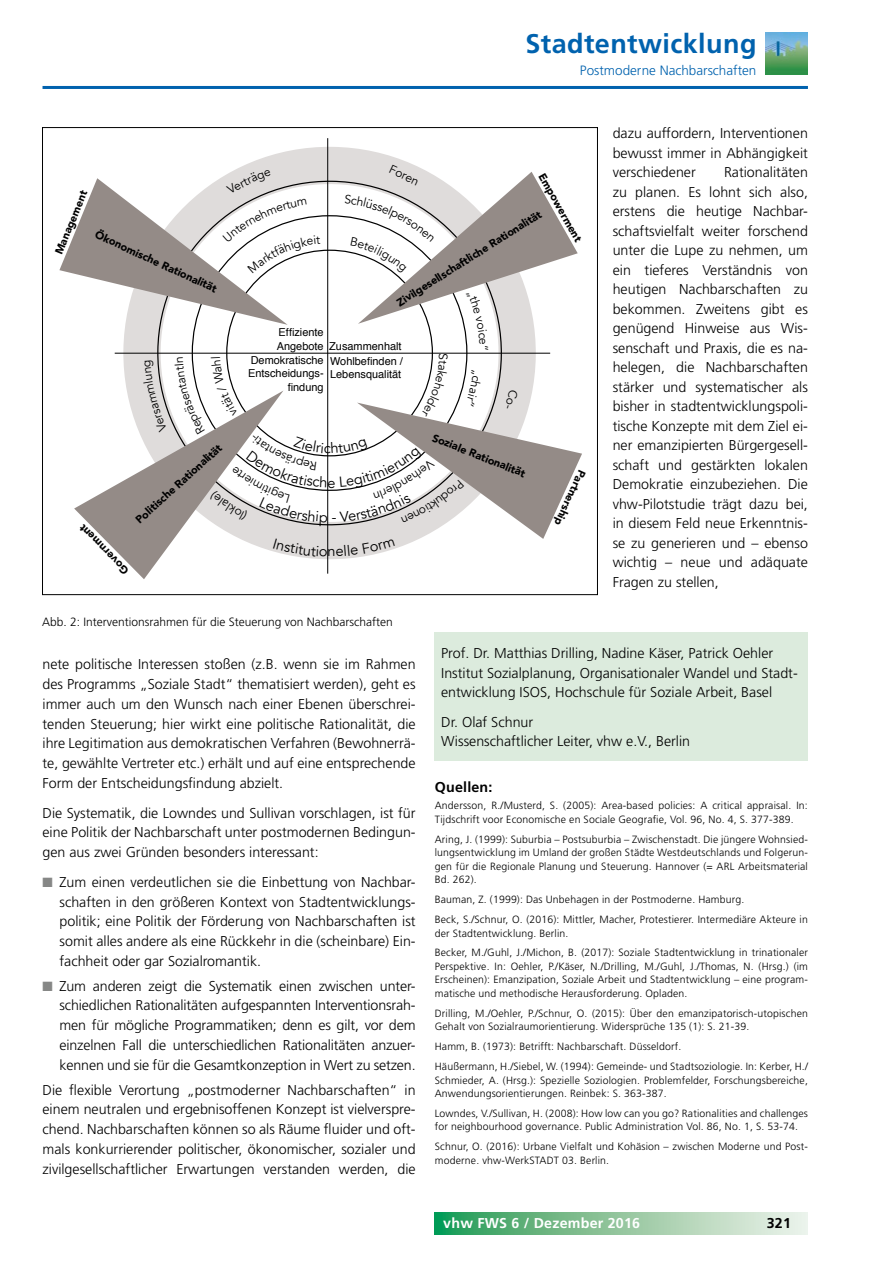
<style>
.page{position:relative;width:893px;height:1263px;background:#fff}
.page>*{position:absolute;margin:0;border:0;box-sizing:border-box;transform-origin:0 0}
.t1{font:700 27px "Frutiger LT";letter-spacing:.015em;color:#0062ae}
.t2{font:14.55px "Avenir";color:#000}
.t3{font:300 14.25px/19.5px "Frutiger LT";color:#000;text-align:justify}
.t4{font:700 14.25px "Frutiger LT";letter-spacing:.015em;color:#fff}
.t5{font:700 14.25px "Frutiger LT";letter-spacing:.015em;color:#000}
.t6{font:300 13.5px "Frutiger LT";color:#0062ae}
.t7{font:12.15px "Avenir";color:#000}
.t8{font:300 12px "Frutiger CE";color:#000}
.t9{font:900 10.95px "Avenir";color:#000}
.t10{font:10.95px/13.2px "Helvetica";color:#000}
.t11{font:300 10.5px/13.5px "Frutiger LT";letter-spacing:.015em;color:#000}
.s1{color:#868786}
</style>
<div class="page">
<hr style="left:43px;top:86px;width:765px;height:3px;background:#0062ae">
<svg style="left:435px;top:1213px;width:373px;height:21px;background:#8ec69f"></svg>
<img style="left:766px;top:32px;width:42px;height:43px">
<div style="left:435px;top:632px;width:373px;height:129px;background:#dcebdd"></div>
<svg style="left:255px;top:145px;width:149px;height:16px;fill:#dfdcdb"></svg>
<svg style="left:235px;top:161px;width:189px;height:9px;background:#e1dfde"></svg>
<hr style="left:327px;top:138px;width:1px;height:436px;background:#000">
<svg style="left:59px;top:170px;width:523px;height:409px"></svg>
<p class="t9" style="left:50px;top:250px;width:70px;rotate:-68deg">Management</p>
<p class="t9" style="left:100px;top:225px;width:134px;rotate:25deg">Ökonomische Rationalität</p>
<p class="t9" style="left:131px;top:514px;width:114px;rotate:-42deg">Politische Rationalität</p>
<p class="t9" style="left:120px;top:579px;width:67px;rotate:-135deg">Gover mn ent</p>
<h1 class="t1" style="left:525px;top:28px;width:233px">Stadtentwicklung</h1>
<p class="t6" style="left:580px;top:62px;width:178px">Postmoderne Nachbarschaften</p>
<p class="t7" style="left:393px;top:162px;width:33px;rotate:25deg">Foren</p>
<p class="t9" style="left:550px;top:169px;width:78px;rotate:61deg">Empowerment</p>
<p class="t9" style="left:392px;top:295px;width:171px;rotate:-32deg">Zivilgesellschaftliche Rationalität</p>
<p class="t10" style="left:277px;top:326px;width:48px">Effiziente<br>Angebote</p>
<p class="t10" style="left:329px;top:340px;width:74px">Zusammenhalt</p>
<p class="t10" style="left:248px;top:354px;width:77px;text-align:right">Demokratische<br>Entscheidungs&shy;findung</p>
<p class="t10" style="left:330px;top:355px;width:74px">Wohlbefinden /<br>Lebensqualität</p>
<p class="t2" style="left:328px;top:543px;width:10px">n</p>
<p class="t9" style="left:437px;top:428px;width:101px;rotate:22deg">Soziale Rationalität</p>
<p class="t9" style="left:591px;top:474px;width:61px;rotate:114deg">Partnersh pi</p>
<p class="t3" style="left:613px;top:124px;width:197px">dazu auffordern, Interventionen bewusst immer in Abhängigkeit verschiedener</p>
<p class="t3" style="left:613px;top:163px;width:197px;text-indent:111px">Rationalitäten zu planen. Es lohnt sich also, erstens die heutige Nachbar&shy;schaftsvielfalt weiter forschend unter die Lupe zu nehmen, um ein tieferes Verständnis von heutigen Nachbarschaften zu bekommen. Zweitens gibt es genügend Hinweise aus Wis&shy;senschaft und Praxis, die es na&shy;helegen, die Nachbarschaften stärker und systematischer als bisher in stadtentwicklungspoli&shy;tische Konzepte mit dem Ziel ei&shy;ner emanzipierten Bürgergesell&shy;schaft und gestärkten lokalen Demokratie einzubeziehen. Die vhw-Pilotstudie trägt dazu bei, in diesem Feld neue Erkenntnis&shy;se zu generieren und – ebenso wichtig – neue und adäquate Fragen zu stellen,</p>
<p class="t8" style="left:42px;top:614px;width:352px">Abb. 2: Interventionsrahmen für die Steuerung von Nachbarschaften</p>
<p class="t3" style="left:43px;top:654px;width:375px">nete politische Interessen stoßen (z.B. wenn sie im Rahmen des Programms „Soziale Stadt“ thematisiert werden), geht es immer auch um den Wunsch nach einer Ebenen überschrei&shy;tenden Steuerung; hier wirkt eine politische Rationalität, die ihre Legitimation aus demokratischen Verfahren (Bewohnerrä&shy;te, gewählte Vertreter etc.) erhält und auf eine entsprechende Form der Entscheidungsfindung abzielt.</p>
<p class="t3" style="left:43px;top:803px;width:375px">Die Systematik, die Lowndes und Sullivan vorschlagen, ist für eine Politik der Nachbarschaft unter postmodernen Bedingun&shy;gen aus zwei Gründen besonders interessant:</p>
<p class="t3" style="left:60px;top:872px;width:358px;text-indent:-17px"><span class="s1">■</span> Zum einen verdeutlichen sie die Einbettung von Nachbar&shy;schaften in den größeren Kontext von Stadtentwicklungs&shy;politik; eine Politik der Förderung von Nachbarschaften ist somit alles andere als eine Rückkehr in die (scheinbare) Ein&shy;fachheit oder gar Sozialromantik.</p>
<p class="t3" style="left:60px;top:976px;width:358px;text-indent:-17px"><span class="s1">■</span> Zum anderen zeigt die Systematik einen zwischen unter&shy;schiedlichen Rationalitäten aufgespannten Interventionsrah&shy;men für mögliche Programmatiken; denn es gilt, vor dem einzelnen Fall die unterschiedlichen Rationalitäten anzuer&shy;kennen und sie für die Gesamtkonzeption in Wert zu setzen.</p>
<p class="t3" style="left:43px;top:1080px;width:375px">Die flexible Verortung „postmoderner Nachbarschaften“ in einem neutralen und ergebnisoffenen Konzept ist vielverspre&shy;chend. Nachbarschaften können so als Räume fluider und oft&shy;mals konkurrierender politischer, ökonomischer, sozialer und zivilgesellschaftlicher Erwartungen verstanden werden, die</p>
<p class="t3" style="left:441px;top:644px;width:358px;text-align:left">Prof. Dr. Matthias Drilling, Nadine Käser, Patrick Oehler<br>Institut Sozialplanung, Organisationaler Wandel und Stadt&shy;entwicklung ISOS, Hochschule für Soziale Arbeit, Basel</p>
<p class="t3" style="left:441px;top:712px;width:250px">Dr. Olaf Schnur<br>Wissenschaftlicher Leiter, vhw e.V., Berlin</p>
<p class="t5" style="left:435px;top:778px;width:59px">Quellen:</p>
<p class="t11" style="left:435px;top:799px;width:374px">Andersson, R./Musterd, S. (2005): Area-based policies: A critical appraisal. In:<br>Tijdschrift voor Economische en Sociale Geografie, Vol. 96, No. 4, S. 377-389.</p>
<p class="t11" style="left:435px;top:832px;width:375px;text-align:justify">Aring, J. (1999): Suburbia – Postsuburbia – Zwischenstadt. Die jüngere Wohnsied&shy;lungsentwicklung im Umland der großen Städte Westdeutschlands und Folgerun&shy;gen für die Regionale Planung und Steuerung. Hannover (= ARL Arbeitsmaterial Bd. 262).</p>
<p class="t11" style="left:435px;top:890px;width:375px;line-height:20px">Bauman, Z. (1999): Das Unbehagen in der Postmoderne. Hamburg.<br>Beck, S./Schnur, O. (2016): Mittler, Macher, Protestierer. Intermediäre Akteure in</p>
<p class="t11" style="left:435px;top:923px;width:375px;line-height:20px">der Stadtentwicklung. Berlin.<br>Becker, M./Guhl, J./Michon, B. (2017): Soziale Stadtentwicklung in trinationaler</p>
<p class="t11" style="left:435px;top:960px;width:375px;text-align:justify">Perspektive. In: Oehler, P./Käser, N./Drilling, M./Guhl, J./Thomas, N. (Hrsg.) (im Erscheinen): Emanzipation, Soziale Arbeit und Stadtentwicklung – eine program&shy;matische und methodische Herausforderung. Opladen.</p>
<p class="t11" style="left:435px;top:1006px;width:375px">Drilling, M./Oehler, P./Schnur, O. (2015): Über den emanzipatorisch-utopischen<br>Gehalt von Sozialraumorientierung. Widersprüche 135 (1): S. 21-39.</p>
<p class="t11" style="left:435px;top:1037px;width:375px;line-height:20px">Hamm, B. (1973): Betrifft: Nachbarschaft. Düsseldorf.<br>Häußermann, H./Siebel, W. (1994): Gemeinde- und Stadtsoziologie. In: Kerber, H./</p>
<p class="t11" style="left:435px;top:1073px;width:375px">Schmieder, A. (Hrsg.): Spezielle Soziologien. Problemfelder, Forschungsbereiche,<br>Anwendungsorientierungen. Reinbek: S. 363-387.</p>
<p class="t11" style="left:435px;top:1107px;width:375px">Lowndes, V./Sullivan, H. (2008): How low can you go? Rationalities and challenges for neighbourhood governance. Public Administration Vol. 86, No. 1, S. 53-74.</p>
<p class="t11" style="left:435px;top:1140px;width:375px">Schnur, O. (2016): Urbane Vielfalt und Kohäsion – zwischen Moderne und Post&shy;moderne. vhw-WerkSTADT 03. Berlin.</p>
<p class="t4" style="left:443px;top:1215px;width:198px">vhw FWS 6 / Dezember 2016</p>
<p class="t5" style="left:767px;top:1214px;width:26px">321</p>
</div>
